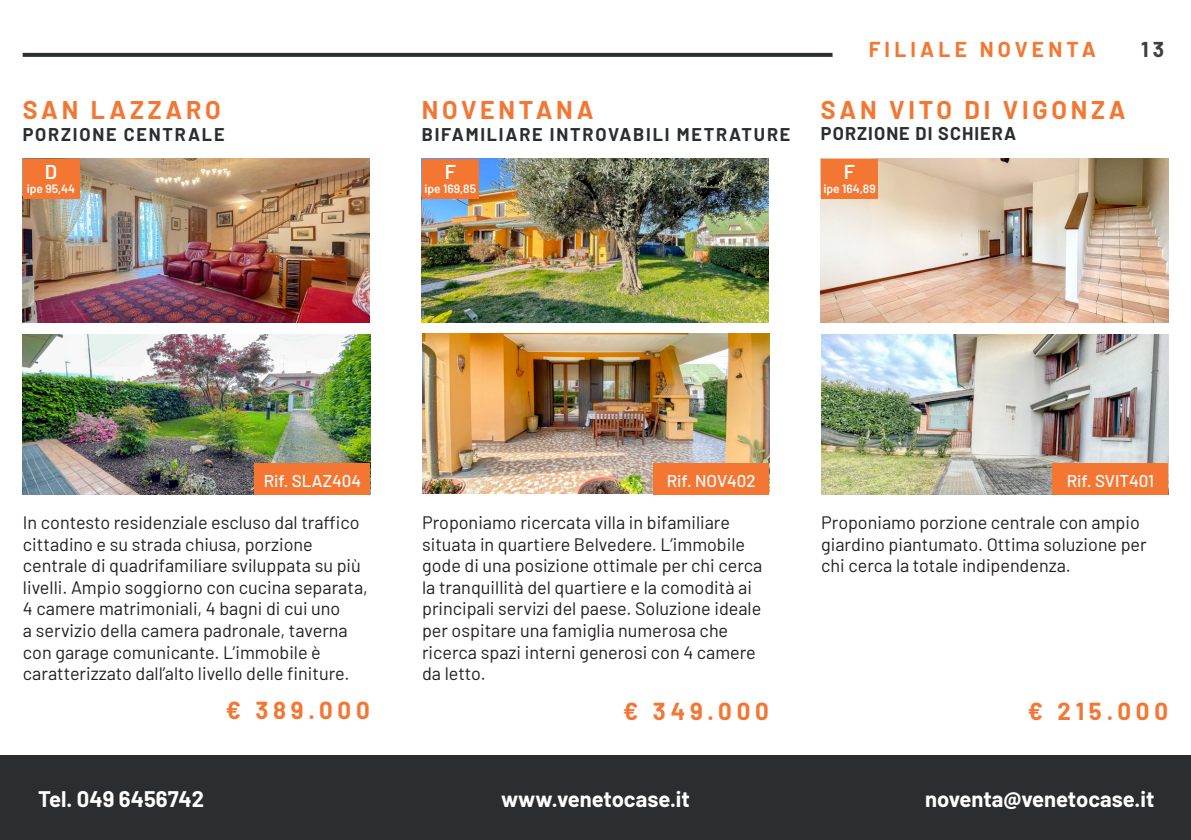
<style>
.page{position:relative;width:1191px;height:840px;background:#fff}
.page>*{position:absolute;margin:0;border:0;box-sizing:border-box;transform-origin:0 0}
.t1{font:700 25px "Barlow";letter-spacing:.15em;color:#f37733}
.t2{font:700 24px "Barlow";letter-spacing:.2em;color:#f37733}
.t3{font:700 22px "Barlow";color:#fff}
.t4{font:700 21px "Barlow";letter-spacing:.2em;color:#f37733}
.t5{font:700 21px "Barlow";color:#3e3e3f}
.t6{font:600 20px "Barlow";color:#fff}
.t7{font:18px/21.6px "Barlow";color:#231f20}
.t8{font:700 18px "Barlow";letter-spacing:.1em;color:#2a2e30}
.t9{font:700 18px "Barlow";letter-spacing:.06em;color:#2a2e30}
.t10{font:500 17px "Barlow";color:#fff}
.t11{font:600 12px "Barlow";color:#fff}
</style>
<div class="page">
<svg style="left:23px;top:53px;width:809px;height:4px;background:#303436"></svg>
<div style="left:0;top:755px;width:1191px;height:84px;background:#2a2e30"></div>
<img style="left:821px;top:335px;width:347px;height:159px">
<div style="left:1052px;top:462px;width:116px;height:32px;background:#f37733"></div>
<img style="left:821px;top:159px;width:347px;height:164px">
<div style="left:821px;top:159px;width:57px;height:39px;background:#f37733"></div>
<img style="left:422px;top:333px;width:347px;height:160px">
<div style="left:653px;top:462px;width:116px;height:32px;background:#f37733"></div>
<img style="left:422px;top:159px;width:347px;height:164px">
<div style="left:422px;top:159px;width:56px;height:39px;background:#f37733"></div>
<img style="left:23px;top:335px;width:347px;height:159px">
<div style="left:254px;top:462px;width:116px;height:32px;background:#f37733"></div>
<img style="left:23px;top:159px;width:347px;height:164px">
<div style="left:23px;top:159px;width:56px;height:39px;background:#f37733"></div>
<p class="t1" style="left:23px;top:91px;width:199px">SAN LAZZARO</p>
<p class="t8" style="left:23px;top:121px;width:203px">PORZIONE CENTRALE</p>
<p class="t6" style="left:45px;top:157px;width:14px">D</p>
<p class="t11" style="left:27px;top:180px;width:50px">ipe 95,44</p>
<p class="t4" style="left:868px;top:34px;width:229px">FILIALE NOVENTA</p>
<p class="t5" style="left:1141px;top:34px;width:24px">13</p>
<p class="t1" style="left:422px;top:91px;width:173px">NOVENTANA</p>
<p class="t1" style="left:821px;top:91px;width:306px">SAN VITO DI VIGONZA</p>
<p class="t8" style="left:422px;top:121px;width:370px">BIFAMILIARE INTROVABILI METRATURE</p>
<p class="t9" style="left:821px;top:120px;width:197px">PORZIONE DI SCHIERA</p>
<p class="t6" style="left:445px;top:157px;width:13px">F</p>
<p class="t11" style="left:424px;top:180px;width:53px">ipe 169,85</p>
<p class="t6" style="left:844px;top:157px;width:13px">F</p>
<p class="t11" style="left:823px;top:180px;width:54px">ipe 164,89</p>
<p class="t10" style="left:264px;top:468px;width:99px">Rif. SLAZ404</p>
<p class="t10" style="left:667px;top:468px;width:90px">Rif. NOV402</p>
<p class="t10" style="left:1066px;top:468px;width:89px">Rif. SVIT401</p>
<p class="t7" style="left:23px;top:510px;width:346px">In contesto residenziale escluso dal traffico cittadino e su strada chiusa, porzione centrale di quadrifamiliare sviluppata su più livelli. Ampio soggiorno con cucina separata, 4 camere matrimoniali, 4 bagni di cui uno<br>a servizio della camera padronale, taverna con garage comunicante. L’immobile è caratterizzato dall’alto livello delle finiture.</p>
<p class="t7" style="left:422px;top:510px;width:342px">Proponiamo ricercata villa in bifamiliare situata in quartiere Belvedere. L’immobile gode di una posizione ottimale per chi cerca la tranquillità del quartiere e la comodità ai principali servizi del paese. Soluzione ideale per ospitare una famiglia numerosa che ricerca spazi interni generosi con 4 camere da letto.</p>
<p class="t7" style="left:821px;top:510px;width:327px">Proponiamo porzione centrale con ampio giardino piantumato. Ottima soluzione per chi cerca la totale indipendenza.</p>
<p class="t2" style="left:226px;top:692px;width:145px">€ 389.000</p>
<p class="t2" style="left:623px;top:693px;width:147px">€ 349.000</p>
<p class="t2" style="left:1028px;top:693px;width:142px">€ 215.000</p>
<p class="t3" style="left:38px;top:782px;width:168px">Tel. 049 6456742</p>
<p class="t3" style="left:925px;top:782px;width:231px">noventa@venetocase.it</p>
<p class="t3" style="left:501px;top:782px;width:190px">www.venetocase.it</p>
</div>
